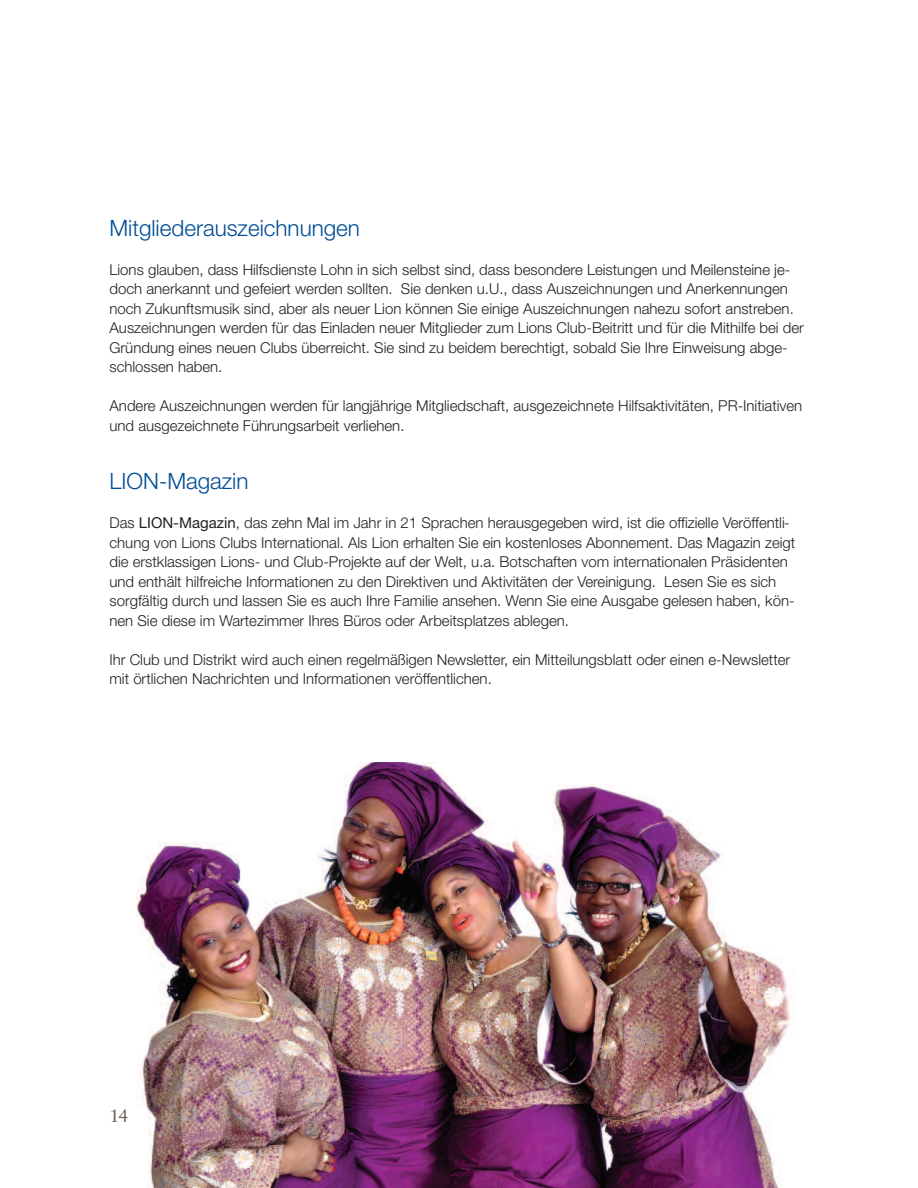
<style>
.page{position:relative;width:918px;height:1188px;background:#fff}
.page>*{position:absolute;margin:0;border:0;box-sizing:border-box;transform-origin:0 0}
.t1{font:300 22.5px "Helvetica Neue";color:#014d95}
.t2{font:18px "Sabon";color:#6d605d}
.t3{font:300 15px/19.5px "Helvetica Neue";color:#231f20}
.s1{font-weight:400}
</style>
<div class="page">
<img style="left:136px;top:762px;width:655px;height:426px">
<h1 class="t1" style="left:110px;top:220px;width:252px">Mitgliederauszeichnungen</h1>
<p class="t3" style="left:110px;top:261px;width:696px">Lions glauben, dass Hilfsdienste Lohn in sich selbst sind, dass besondere Leistungen und Meilensteine je&shy;doch anerkannt und gefeiert werden sollten. Sie denken u.U., dass Auszeichnungen und Anerkennungen noch Zukunftsmusik sind, aber als neuer Lion können Sie einige Auszeichnungen nahezu sofort anstreben.<br>Auszeichnungen werden für das Einladen neuer Mitglieder zum Lions Club-Beitritt und für die Mithilfe bei der Gründung eines neuen Clubs überreicht. Sie sind zu beidem berechtigt, sobald Sie Ihre Einweisung abge&shy;schlossen haben.</p>
<p class="t3" style="left:110px;top:398px;width:694px">Andere Auszeichnungen werden für langjährige Mitgliedschaft, ausgezeichnete Hilfsaktivitäten, PR-Initiativen und ausgezeichnete Führungsarbeit verliehen.</p>
<h1 class="t1" style="left:110px;top:473px;width:140px">LION-Magazin</h1>
<p class="t3" style="left:110px;top:515px;width:687px">Das <span class="s1">LION-Magazin</span>, das zehn Mal im Jahr in 21 Sprachen herausgegeben wird, ist die offizielle Veröffentli&shy;chung von Lions Clubs International. Als Lion erhalten Sie ein kostenloses Abonnement. Das Magazin zeigt die erstklassigen Lions- und Club-Projekte auf der Welt, u.a. Botschaften vom internationalen Präsidenten und enthält hilfreiche Informationen zu den Direktiven und Aktivitäten der Vereinigung. Lesen Sie es sich sorgfältig durch und lassen Sie es auch Ihre Familie ansehen. Wenn Sie eine Ausgabe gelesen haben, kön&shy;nen Sie diese im Wartezimmer Ihres Büros oder Arbeitsplatzes ablegen.</p>
<p class="t3" style="left:110px;top:651px;width:682px">Ihr Club und Distrikt wird auch einen regelmäßigen Newsletter, ein Mitteilungsblatt oder einen e-Newsletter mit örtlichen Nachrichten und Informationen veröffentlichen.</p>
<p class="t2" style="left:110px;top:1108px;width:21px">14</p>
</div>
